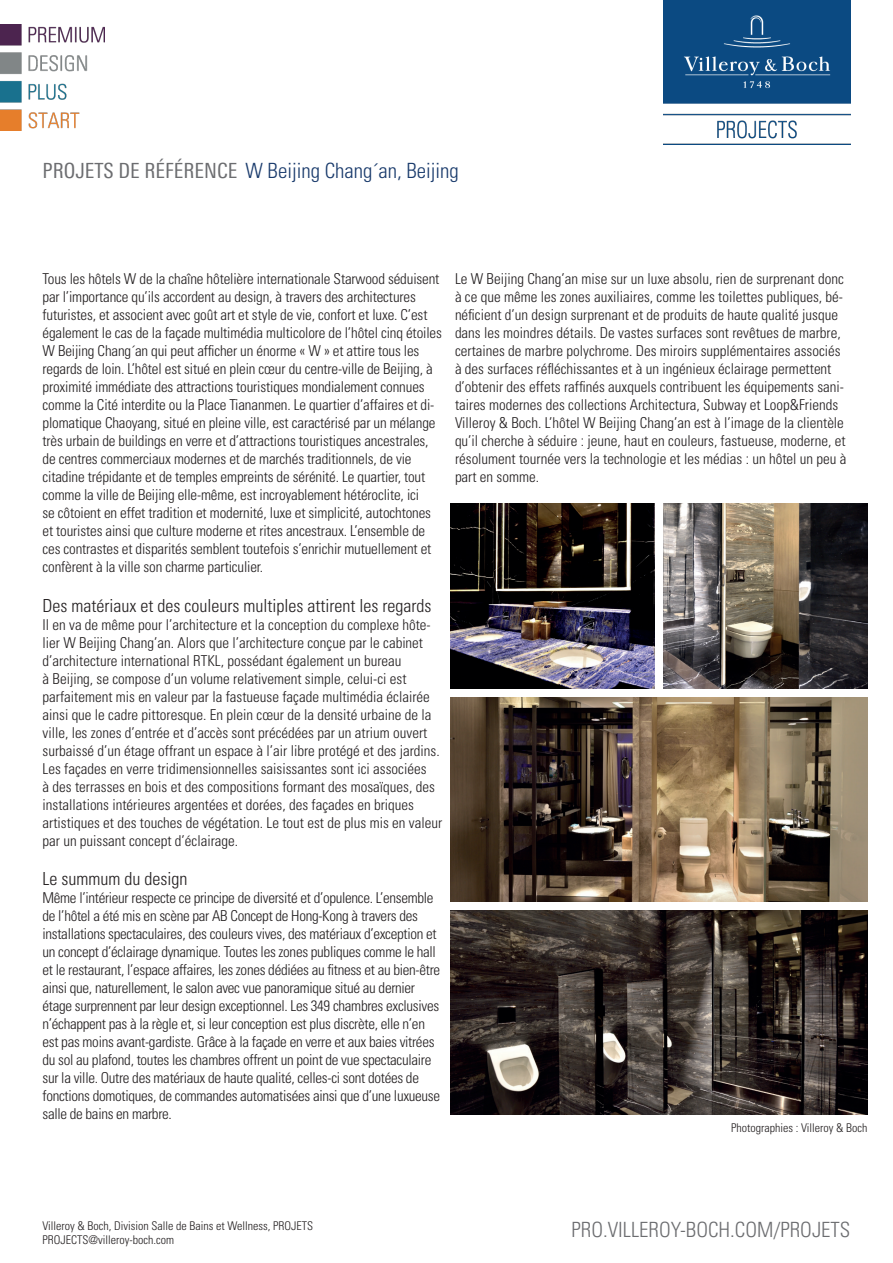
<style>
.page{position:relative;width:893px;height:1263px;background:#fff}
.page>*{position:absolute;margin:0;border:0;box-sizing:border-box;transform-origin:0 0}
.t1{font:300 condensed 21px "Univers";color:#1a3b6c}
.t2{font:300 condensed 21px "Univers";color:#6c6d70}
.t3{font:300 condensed 18px "Univers";color:#231f20}
.t4{font:300 condensed 15px/18px "Univers";letter-spacing:-.01em;color:#231f20}
.t5{font:300 condensed 12px/14.4px "Univers";color:#231f20}
.s1{font-family:"Linotype Univers 420 Cn";font-weight:400;font-stretch:normal;color:#6c6d70}
</style>
<div class="page">
<img style="left:664px;top:0;width:186px;height:145px">
<img style="left:0;top:24px;width:104px;height:107px">
<img style="left:451px;top:504px;width:204px;height:185px">
<img style="left:451px;top:697px;width:416px;height:204px">
<img style="left:663px;top:504px;width:204px;height:185px">
<img style="left:451px;top:910px;width:416px;height:204px">
<h1 class="t1" style="left:43px;top:157px;width:418px"><span class="s1">PROJETS DE RÉFÉRENCE</span> W Beijing Chang´an, Beijing</h1>
<p class="t4" style="left:43px;top:270px;width:401px">Tous les hôtels W de la chaîne hôtelière internationale Starwood séduisent par l’importance qu’ils accordent au design, à travers des architectures futuristes, et associent avec goût art et style de vie, confort et luxe. C’est également le cas de la façade multimédia multicolore de l’hôtel cinq étoiles W Beijing Chang´an qui peut afficher un énorme « W » et attire tous les regards de loin. L’hôtel est situé en plein cœur du centre-ville de Beijing, à proximité immédiate des attractions touristiques mondialement connues comme la Cité interdite ou la Place Tiananmen. Le quartier d’affaires et di&shy;plomatique Chaoyang, situé en pleine ville, est caractérisé par un mélange très urbain de buildings en verre et d’attractions touristiques ancestrales, de centres commerciaux modernes et de marchés traditionnels, de vie citadine trépidante et de temples empreints de sérénité. Le quartier, tout comme la ville de Beijing elle-même, est incroyablement hétéroclite, ici<br>se côtoient en effet tradition et modernité, luxe et simplicité, autochtones et touristes ainsi que culture moderne et rites ancestraux. L’ensemble de ces contrastes et disparités semblent toutefois s’enrichir mutuellement et confèrent à la ville son charme particulier.</p>
<p class="t3" style="left:43px;top:594px;width:390px">Des matériaux et des couleurs multiples attirent les regards</p>
<p class="t4" style="left:43px;top:615px;width:401px">Il en va de même pour l’architecture et la conception du complexe hôte&shy;lier W Beijing Chang’an. Alors que l’architecture conçue par le cabinet d’architecture international RTKL, possédant également un bureau<br>à Beijing, se compose d’un volume relativement simple, celui-ci est parfaitement mis en valeur par la fastueuse façade multimédia éclairée ainsi que le cadre pittoresque. En plein cœur de la densité urbaine de la ville, les zones d’entrée et d’accès sont précédées par un atrium ouvert surbaissé d’un étage offrant un espace à l’air libre protégé et des jardins.<br>Les façades en verre tridimensionnelles saisissantes sont ici associées<br>à des terrasses en bois et des compositions formant des mosaïques, des installations intérieures argentées et dorées, des façades en briques artistiques et des touches de végétation. Le tout est de plus mis en valeur par un puissant concept d’éclairage.</p>
<p class="t3" style="left:43px;top:868px;width:146px">Le summum du design</p>
<p class="t4" style="left:43px;top:889px;width:399px">Même l’intérieur respecte ce principe de diversité et d’opulence. L’ensemble de l’hôtel a été mis en scène par AB Concept de Hong-Kong à travers des installations spectaculaires, des couleurs vives, des matériaux d’exception et un concept d’éclairage dynamique. Toutes les zones publiques comme le hall et le restaurant, l’espace affaires, les zones dédiées au fitness et au bien-être ainsi que, naturellement, le salon avec vue panoramique situé au dernier étage surprennent par leur design exceptionnel. Les 349 chambres exclusives n’échappent pas à la règle et, si leur conception est plus discrète, elle n’en est pas moins avant-gardiste. Grâce à la façade en verre et aux baies vitrées du sol au plafond, toutes les chambres offrent un point de vue spectaculaire sur la ville. Outre des matériaux de haute qualité, celles-ci sont dotées de fonctions domotiques, de commandes automatisées ainsi que d’une luxueuse salle de bains en marbre.</p>
<p class="t4" style="left:455px;top:270px;width:393px">Le W Beijing Chang’an mise sur un luxe absolu, rien de surprenant donc à ce que même les zones auxiliaires, comme les toilettes publiques, bé&shy;néficient d’un design surprenant et de produits de haute qualité jusque dans les moindres détails. De vastes surfaces sont revêtues de marbre, certaines de marbre polychrome. Des miroirs supplémentaires associés à des surfaces réfléchissantes et à un ingénieux éclairage permettent d’obtenir des effets raffinés auxquels contribuent les équipements sani&shy;taires modernes des collections Architectura, Subway et Loop&amp;Friends Villeroy &amp; Boch. L’hôtel W Beijing Chang’an est à l’image de la clientèle qu’il cherche à séduire : jeune, haut en couleurs, fastueuse, moderne, et résolument tournée vers la technologie et les médias : un hôtel un peu à part en somme.</p>
<p class="t5" style="left:731px;top:1121px;width:138px">Photographies : Villeroy &amp; Boch</p>
<p class="t5" style="left:43px;top:1218px;width:272px">Villeroy &amp; Boch, Division Salle de Bains et Wellness, PROJETS<br>PROJECTS@villeroy-boch.com</p>
<h1 class="t2" style="left:572px;top:1217px;width:280px">PRO.VILLEROY-BOCH.COM/PROJETS</h1>
</div>
